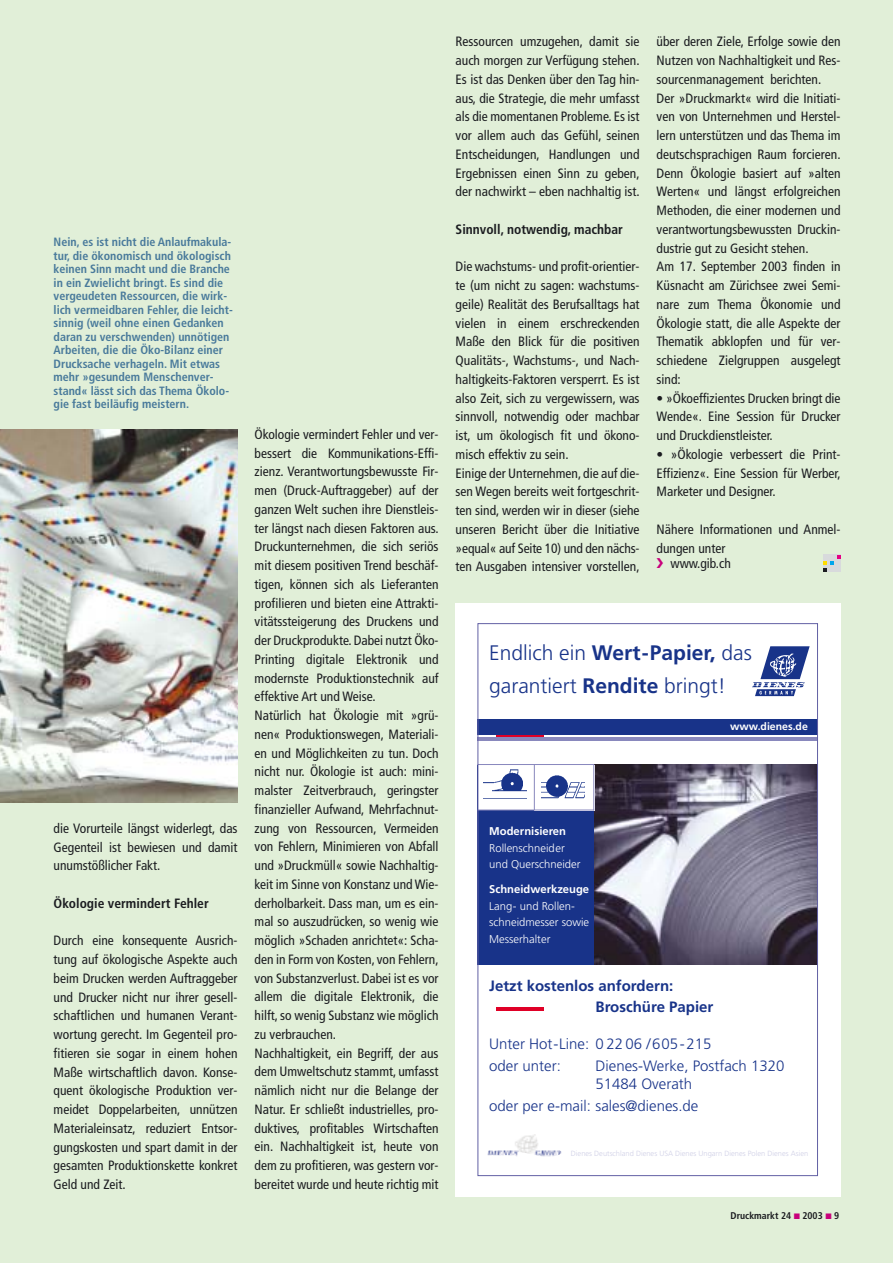
<style>
.page{position:relative;width:893px;height:1263px;background:#fff}
.page>*{position:absolute;margin:0;border:0;box-sizing:border-box;transform-origin:0 0}
.t1{font:300 21px/33px "Frutiger";color:#183389}
.t2{font:300 15px/22.2px "Frutiger";color:#183389}
.t3{font:700 15px/21px "Frutiger";color:#183389}
.t4{font:condensed 13.5px/18.8px "Frutiger";color:#1b1c20;text-align:justify}
.t5{font:700 condensed 13.5px "Frutiger";color:#1b1c20}
.t6{font:700 condensed 12px/13.5px "Frutiger";color:#497a9b}
.t7{font:300 11.25px/16.5px "Frutiger";color:#fff}
.t8{font:700 11.25px "Frutiger";color:#fff}
.t9{font:700 10.5px "Frutiger";color:#fff}
.t10{font:700 condensed 9.75px "Frutiger";color:#1b1c20}
.t11{font:300 7.5px "Frutiger";color:#cfcfe6}
.s1{font-weight:700}
</style>
<div class="page">
<div style="left:0;top:0;width:892px;height:1263px;background:#e1efd8"></div>
<img style="left:0;top:429px;width:237px;height:374px">
<svg style="left:823px;top:555px;width:17px;height:17px"></svg>
<div style="left:455px;top:604px;width:385px;height:593px;background:#fff"></div>
<div style="left:477px;top:765px;width:117px;height:200px;background:#183389"></div>
<img style="left:594px;top:764px;width:221px;height:201px">
<svg style="left:755px;top:689px;width:40px;height:7px"></svg>
<svg style="left:760px;top:646px;width:49px;height:33px"></svg>
<img style="left:752px;top:685px;width:52px;height:2px">
<img style="left:753px;top:682px;width:51px;height:3px">
<hr style="left:496px;top:734px;width:47px;height:4px;background:#e00027">
<div style="left:477px;top:720px;width:340px;height:15px;background:#183389"></div>
<hr style="left:477px;top:737px;width:340px;height:3px;background:#8988bd">
<div style="left:478px;top:765px;width:56px;height:45px;background:#fff"></div>
<img style="left:483px;top:769px;width:44px;height:30px">
<div style="left:534px;top:765px;width:60px;height:45px;background:#fff"></div>
<img style="left:541px;top:775px;width:44px;height:24px">
<img style="left:487px;top:1134px;width:74px;height:23px">
<hr style="left:477px;top:764px;width:117px;height:1px;background:#8988bd">
<hr style="left:477px;top:810px;width:117px;height:1px;background:#8988bd">
<hr style="left:496px;top:1007px;width:47px;height:3px;background:#e00027">
<hr style="left:593px;top:764px;width:1px;height:46px;background:#8988bd">
<hr style="left:534px;top:764px;width:1px;height:46px;background:#8988bd">
<p class="t6" style="left:54px;top:236px;width:181px">Nein, es ist nicht die Anlaufmakula&shy;tur, die ökonomisch und ökologisch keinen Sinn macht und die Branche in ein Zwielicht bringt. Es sind die vergeudeten Ressourcen, die wirk&shy;lich vermeidbaren Fehler, die leicht&shy;sinnig (weil ohne einen Gedanken daran zu verschwenden) unnötigen Arbeiten, die die Öko-Bilanz einer Drucksache verhageln. Mit etwas mehr »gesundem Menschenver&shy;stand« lässt sich das Thema Ökolo&shy;gie fast beiläufig meistern.</p>
<p class="t4" style="left:54px;top:820px;width:185px">die Vorurteile längst widerlegt, das Gegenteil ist bewiesen und damit unumstößlicher Fakt.</p>
<p class="t5" style="left:54px;top:898px;width:157px">Ökologie vermindert Fehler</p>
<p class="t4" style="left:54px;top:932px;width:185px">Durch eine konsequente Ausrich&shy;tung auf ökologische Aspekte auch beim Drucken werden Auftraggeber und Drucker nicht nur ihrer gesell&shy;schaftlichen und humanen Verant&shy;wortung gerecht. Im Gegenteil pro&shy;fitieren sie sogar in einem hohen Maße wirtschaftlich davon. Konse&shy;quent ökologische Produktion ver&shy;meidet Doppelarbeiten, unnützen Materialeinsatz, reduziert Entsor&shy;gungskosten und spart damit in der gesamten Produktionskette konkret Geld und Zeit.</p>
<p class="t4" style="left:254px;top:426px;width:185px;text-align:left">Ökologie vermindert Fehler und ver&shy;bessert die Kommunikations-Effi&shy;zienz. Verantwortungsbewusste Fir&shy;men (Druck-Auftraggeber) auf der ganzen Welt suchen ihre Dienstleis&shy;ter längst nach diesen Faktoren aus.<br>Druckunternehmen, die sich seriös mit diesem positiven Trend beschäf&shy;tigen, können sich als Lieferanten profilieren und bieten eine Attrakti&shy;vitätssteigerung des Druckens und der Druckprodukte. Dabei nutzt Öko-Printing digitale Elektronik und modernste Produktionstechnik auf effektive Art und Weise.<br>Natürlich hat Ökologie mit »grü&shy;nen« Produktionswegen, Materiali&shy;en und Möglichkeiten zu tun. Doch nicht nur. Ökologie ist auch: mini&shy;malster Zeitverbrauch, geringster finanzieller Aufwand, Mehrfachnut&shy;zung von Ressourcen, Vermeiden von Fehlern, Minimieren von Abfall und »Druckmüll« sowie Nachhaltig&shy;keit im Sinne von Konstanz und Wie&shy;derholbarkeit. Dass man, um es ein&shy;mal so auszudrücken, so wenig wie möglich »Schaden anrichtet«: Scha&shy;den in Form von Kosten, von Fehlern, von Substanzverlust. Dabei ist es vor allem die digitale Elektronik, die hilft, so wenig Substanz wie möglich zu verbrauchen.<br>Nachhaltigkeit, ein Begriff, der aus dem Umweltschutz stammt, umfasst nämlich nicht nur die Belange der Natur. Er schließt industrielles, pro&shy;duktives, profitables Wirtschaften ein. Nachhaltigkeit ist, heute von dem zu profitieren, was gestern vor&shy;bereitet wurde und heute richtig mit</p>
<p class="t4" style="left:455px;top:33px;width:185px">Ressourcen umzugehen, damit sie auch morgen zur Verfügung stehen.<br>Es ist das Denken über den Tag hin&shy;aus, die Strategie, die mehr umfasst als die momentanen Probleme. Es ist vor allem auch das Gefühl, seinen Entscheidungen, Handlungen und Ergebnissen einen Sinn zu geben, der nachwirkt – eben nachhaltig ist.</p>
<p class="t5" style="left:455px;top:224px;width:169px">Sinnvoll, notwendig, machbar</p>
<p class="t4" style="left:455px;top:258px;width:185px;text-align:left">Die wachstums- und profit-orientier&shy;te (um nicht zu sagen: wachstums&shy;geile) Realität des Berufsalltags hat vielen in einem erschreckenden Maße den Blick für die positiven Qualitäts-, Wachstums-, und Nach&shy;haltigkeits-Faktoren versperrt. Es ist also Zeit, sich zu vergewissern, was sinnvoll, notwendig oder machbar ist, um ökologisch fit und ökono&shy;misch effektiv zu sein.<br>Einige der Unternehmen, die auf die&shy;sen Wegen bereits weit fortgeschrit&shy;ten sind, werden wir in dieser (siehe unseren Bericht über die Initiative »equal« auf Seite 10) und den nächs&shy;ten Ausgaben intensiver vorstellen,</p>
<p class="t4" style="left:656px;top:33px;width:185px;text-align:left">über deren Ziele, Erfolge sowie den<br>Nutzen von Nachhaltigkeit und Res&shy;sourcenmanagement berichten.<br>Der »Druckmarkt« wird die Initiati&shy;ven von Unternehmen und Herstel&shy;lern unterstützen und das Thema im deutschsprachigen Raum forcieren.<br>Denn Ökologie basiert auf »alten<br>Werten« und längst erfolgreichen<br>Methoden, die einer modernen und verantwortungsbewussten Druckin&shy;dustrie gut zu Gesicht stehen.<br>Am 17. September 2003 finden in<br>Küsnacht am Zürichsee zwei Semi&shy;nare zum Thema Ökonomie und<br>Ökologie statt, die alle Aspekte der<br>Thematik abklopfen und für ver&shy;schiedene Zielgruppen ausgelegt sind:</p>
<p class="t4" style="left:656px;top:390px;width:185px">• »Ökoeffizientes Drucken bringt die Wende«. Eine Session für Drucker und Druckdienstleister.</p>
<p class="t4" style="left:656px;top:446px;width:185px">• »Ökologie verbessert die Print-Effizienz«. Eine Session für Werber, Marketer und Designer.</p>
<p class="t4" style="left:656px;top:521px;width:185px">Nähere Informationen und Anmel&shy;dungen unter</p>
<p class="t4" style="left:670px;top:555px;width:62px">www.gib.ch</p>
<h1 class="t1" style="left:489px;top:638px;width:264px">Endlich ein <span class="s1">Wert-Papier,</span> das garantiert <span class="s1">Rendite</span> bringt!</h1>
<p class="t9" style="left:730px;top:722px;width:79px">www.dienes.de</p>
<p class="t8" style="left:489px;top:827px;width:78px">Modernisieren</p>
<p class="t7" style="left:489px;top:840px;width:93px">Rollenschneider und Querschneider</p>
<p class="t8" style="left:489px;top:885px;width:102px">Schneidwerkzeuge</p>
<p class="t7" style="left:489px;top:898px;width:101px">Lang- und Rollen&shy;schneidmesser sowie<br>Messerhalter</p>
<p class="t3" style="left:595px;top:976px;width:119px;text-indent:-106px">Jetzt kostenlos anfordern:<br>Broschüre Papier</p>
<p class="t2" style="left:489px;top:1034px;width:224px">Unter Hot-Line: 0 22 06 /605-215 oder unter:</p>
<p class="t2" style="left:595px;top:1058px;width:190px;line-height:18px">Dienes-Werke, Postfach 1320<br>51484 Overath</p>
<p class="t2" style="left:489px;top:1096px;width:211px">oder per e-mail: sales@dienes.de</p>
<p class="t11" style="left:571px;top:1150px;width:239px">Dienes Deutschland Dienes USA Dienes Ungarn Dienes Polen Dienes Asien</p>
<p class="t10" style="left:730px;top:1212px;width:110px">Druckmarkt 24 2003 9</p>
</div>
